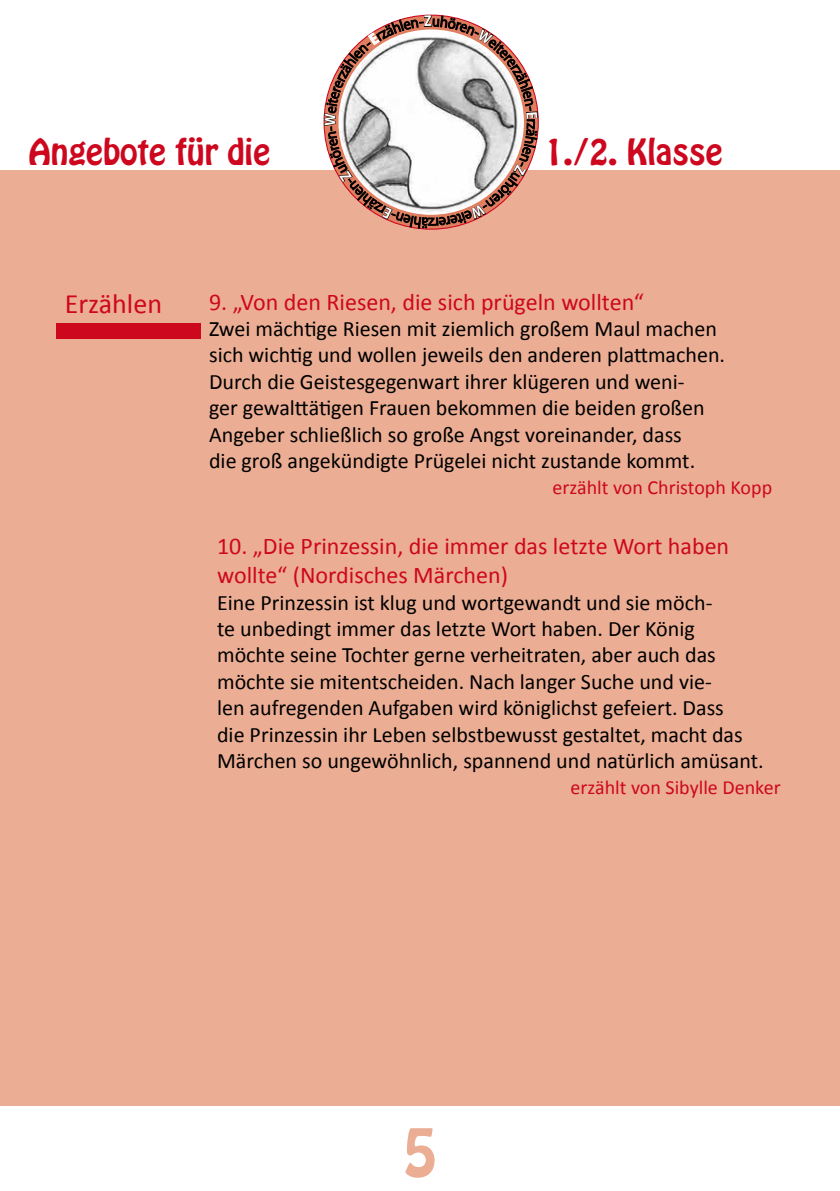
<style>
.page{position:relative;width:840px;height:1191px;background:#fff}
.page>*{position:absolute;margin:0;border:0;box-sizing:border-box;transform-origin:0 0}
.t1{font:60px "Hobo Std";color:#ebad93}
.t2{font:32px "Hobo Std";color:#cd071e}
.t3{font:28px "Calibri";color:#cd071e}
.t4{font:24px/28.8px "Calibri";color:#cd071e}
.t5{font:22px/26.4px "Calibri";color:#000}
.t6{font:20px "Calibri";color:#cd071e}
</style>
<div class="page">
<div style="left:0;top:170px;width:839px;height:936px;background:#ebad93"></div>
<div style="left:57px;top:323px;width:144px;height:16px;background:#cd071e"></div>
<svg style="left:323px;top:15px;width:215px;height:214px"></svg>
<h2 class="t2" style="left:28px;top:130px;width:243px">Angebote für die</h2>
<h2 class="t2" style="left:544px;top:130px;width:179px">1./2. Klasse</h2>
<p class="t3" style="left:65px;top:285px;width:99px">Erzählen</p>
<p class="t4" style="left:209px;top:287px;width:436px">9. „Von den Riesen, die sich prügeln wollten“</p>
<p class="t5" style="left:209px;top:315px;width:517px">Zwei mächtige Riesen mit ziemlich großem Maul machen sich wichtig und wollen jeweils den anderen plattmachen.<br>Durch die Geistesgegenwart ihrer klügeren und weni-<br>ger gewalttätigen Frauen bekommen die beiden großen Angeber schließlich so große Angst voreinander, dass<br>die groß angekündigte Prügelei nicht zustande kommt.</p>
<p class="t6" style="left:552px;top:475px;width:221px">erzählt von Christoph Kopp</p>
<p class="t4" style="left:217px;top:532px;width:513px">10. „Die Prinzessin, die immer das letzte Wort haben wollte“ (Nordisches Märchen)</p>
<p class="t5" style="left:217px;top:589px;width:548px">Eine Prinzessin ist klug und wortgewandt und sie möch-<br>te unbedingt immer das letzte Wort haben. Der König möchte seine Tochter gerne verheitraten, aber auch das möchte sie mitentscheiden. Nach langer Suche und vie-<br>len aufregenden Aufgaben wird königlichst gefeiert. Dass<br>die Prinzessin ihr Leben selbstbewusst gestaltet, macht das Märchen so ungewöhnlich, spannend und natürlich amüsant.</p>
<p class="t6" style="left:570px;top:775px;width:211px">erzählt von Sibylle Denker</p>
<h1 class="t1" style="left:402px;top:1110px;width:36px">5</h1>
</div>
